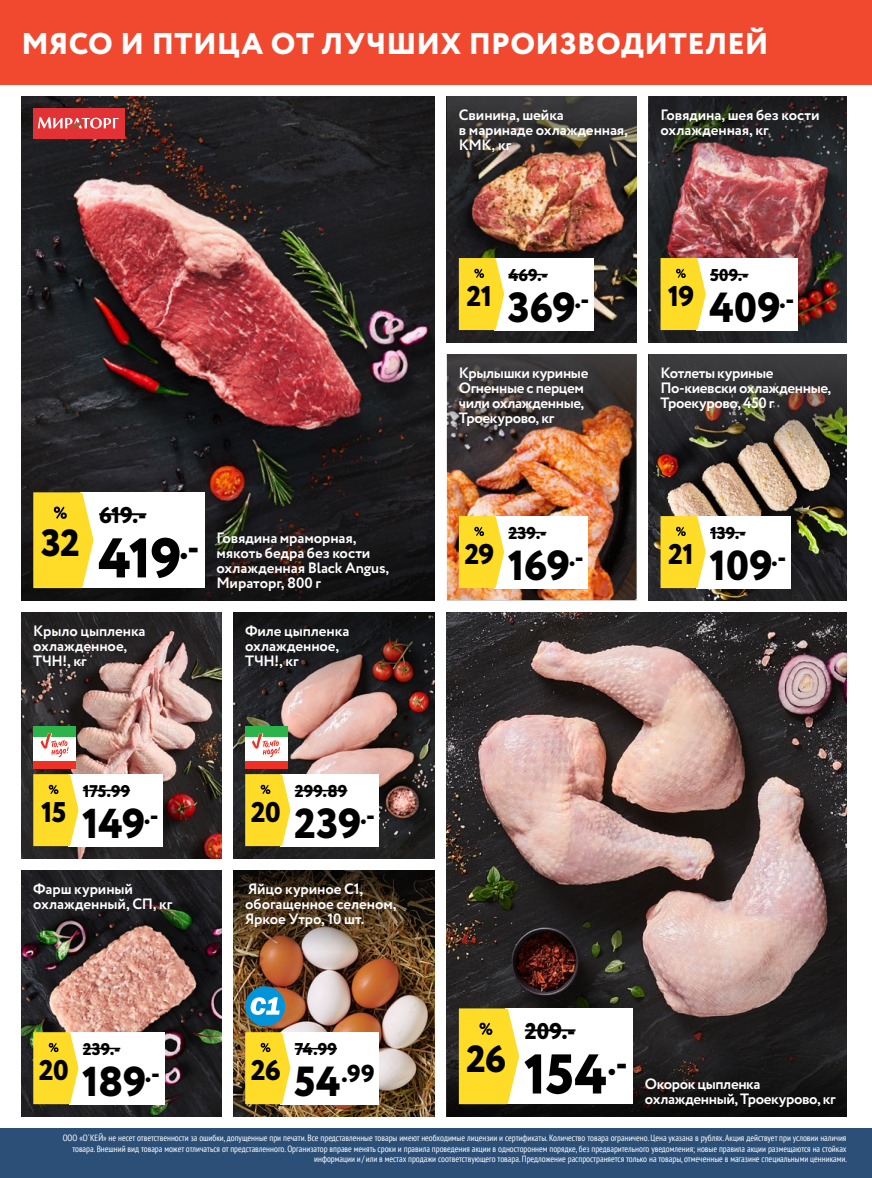
<style>
.page{position:relative;width:872px;height:1178px;background:#fff}
.page>*{position:absolute;margin:0;border:0;box-sizing:border-box;transform-origin:0 0}
.t1{font:800 55.8px "Circe";letter-spacing:-.01em;color:#000}
.t2{font:800 42px "Circe";letter-spacing:-.005em;color:#000}
.t3{font:800 41.7px "Circe";letter-spacing:-.01em;color:#000}
.t4{font:800 37.95px "Circe";color:#000}
.t5{font:800 30px "Circe";letter-spacing:.015em;color:#fff}
.t6{font:800 28.5px "Circe";letter-spacing:-.02em;color:#000}
.t7{font:800 24.45px "Circe";color:#000}
.t8{font:800 22.8px "Circe";color:#000}
.t9{font:800 17.1px "Circe";color:#000}
.t10{font:800 16.95px "Circe";color:#000}
.t11{font:700 15px/15px "Circe";letter-spacing:-.01em;color:#fff}
.t12{font:condensed 9px/10.5px "PT Sans";color:#fff;text-align:right}
.s1{font-size:42px}
</style>
<div class="page">
<img style="left:447px;top:612px;width:399px;height:420px">
<img style="left:233px;top:708px;width:202px;height:150px">
<img style="left:21px;top:96px;width:414px;height:408px">
<img style="left:648px;top:472px;width:198px;height:128px">
<img style="left:447px;top:450px;width:189px;height:150px">
<img style="left:21px;top:612px;width:200px;height:246px">
<img style="left:447px;top:176px;width:189px;height:166px">
<img style="left:648px;top:178px;width:198px;height:164px">
<img style="left:233px;top:612px;width:202px;height:96px">
<svg style="left:447px;top:1032px;width:399px;height:84px;background:#181617"></svg>
<img style="left:648px;top:354px;width:198px;height:118px">
<img style="left:447px;top:354px;width:189px;height:96px">
<img style="left:447px;top:96px;width:189px;height:80px">
<svg style="left:21px;top:504px;width:414px;height:96px;background:#1b1919"></svg>
<img style="left:648px;top:96px;width:198px;height:82px">
<img style="left:233px;top:966px;width:202px;height:150px">
<img style="left:233px;top:870px;width:202px;height:96px">
<img style="left:21px;top:870px;width:200px;height:246px">
<div style="left:0;top:1128px;width:872px;height:50px;background:#2c4f78"></div>
<div style="left:696px;top:516px;width:94px;height:72px;background:#fff"></div>
<hr style="left:710px;top:532px;width:35px;height:1px;background:#000">
<svg style="left:660px;top:516px;width:46px;height:72px;background:#f9da3b"></svg>
<div style="left:80px;top:492px;width:124px;height:96px;background:#fff"></div>
<hr style="left:99px;top:513px;width:47px;height:2px;background:#000">
<svg style="left:33px;top:492px;width:60px;height:96px;background:#f9da38"></svg>
<div style="left:494px;top:516px;width:93px;height:72px;background:#fff"></div>
<hr style="left:508px;top:532px;width:38px;height:1px;background:#000">
<svg style="left:459px;top:516px;width:45px;height:72px;background:#fbdc3a"></svg>
<div style="left:494px;top:258px;width:100px;height:72px;background:#fff"></div>
<hr style="left:508px;top:274px;width:40px;height:1px;background:#000">
<svg style="left:459px;top:258px;width:45px;height:72px;background:#fbdc39"></svg>
<div style="left:280px;top:774px;width:99px;height:72px;background:#fff"></div>
<hr style="left:295px;top:790px;width:52px;height:1px;background:#000">
<svg style="left:245px;top:774px;width:45px;height:72px;background:#fada38"></svg>
<div style="left:696px;top:258px;width:102px;height:72px;background:#fff"></div>
<hr style="left:710px;top:274px;width:38px;height:1px;background:#000">
<svg style="left:660px;top:258px;width:46px;height:72px;background:#f8da3b"></svg>
<div style="left:506px;top:1008px;width:127px;height:96px;background:#fff"></div>
<hr style="left:525px;top:1029px;width:50px;height:2px;background:#000">
<svg style="left:459px;top:1008px;width:60px;height:96px;background:#fadb3a"></svg>
<div style="left:69px;top:774px;width:94px;height:72px;background:#fff"></div>
<hr style="left:83px;top:790px;width:47px;height:1px;background:#000">
<svg style="left:33px;top:774px;width:45px;height:72px;background:#f9da38"></svg>
<div style="left:33px;top:108px;width:92px;height:30px;background:#e23235"></div>
<svg style="left:38px;top:117px;width:81px;height:12px"></svg>
<div style="left:280px;top:1032px;width:99px;height:72px;background:#fff"></div>
<hr style="left:295px;top:1048px;width:42px;height:1px;background:#000">
<svg style="left:245px;top:1032px;width:45px;height:72px;background:#fadb38"></svg>
<div style="left:245px;top:986px;width:40px;height:40px;background:#0095da;border-radius:50%"></div>
<svg style="left:250px;top:997px;width:30px;height:18px"></svg>
<div style="left:34px;top:726px;width:42px;height:42px;background:#fff"></div>
<div style="left:34px;top:726px;width:42px;height:11px;background:#2cb34a"></div>
<div style="left:34px;top:761px;width:42px;height:7px;background:#ee3124"></div>
<svg style="left:40px;top:733px;width:29px;height:24px"></svg>
<div style="left:245px;top:726px;width:42px;height:42px;background:#fff"></div>
<div style="left:245px;top:726px;width:42px;height:11px;background:#2cb34a"></div>
<div style="left:245px;top:761px;width:42px;height:7px;background:#ee3124"></div>
<svg style="left:252px;top:733px;width:28px;height:24px"></svg>
<div style="left:69px;top:1032px;width:95px;height:72px;background:#fff"></div>
<hr style="left:83px;top:1048px;width:37px;height:1px;background:#000">
<svg style="left:33px;top:1032px;width:45px;height:72px;background:#f9da38"></svg>
<div style="left:0;top:0;width:872px;height:84px;background:#f04930"></div>
<h3 class="t5" style="left:21px;top:23px;width:748px">МЯСО И ПТИЦА ОТ ЛУЧШИХ ПРОИЗВОДИТЕЛЕЙ</h3>
<h3 class="t8" style="left:99px;top:500px;width:49px">619.-</h3>
<h3 class="t4" style="left:41px;top:517px;width:40px">32</h3>
<h3 class="t11" style="left:216px;top:531px;width:174px">Говядина мраморная, мякоть бедра без кости охлажденная Black Angus,<br>Мираторг, 800 г</h3>
<h1 class="t1" style="left:98px;top:520px;width:103px">419<sup>.-</sup></h1>
<h3 class="t11" style="left:33px;top:624px;width:114px">Крыло цыпленка охлажденное,<br>ТЧН!, кг</h3>
<h3 class="t11" style="left:245px;top:624px;width:106px">Филе цыпленка охлажденное,<br>ТЧН!, кг</h3>
<h3 class="t10" style="left:83px;top:780px;width:49px">175.99</h3>
<h3 class="t9" style="left:295px;top:780px;width:54px">299.89</h3>
<h3 class="t6" style="left:41px;top:793px;width:27px">15</h3>
<h3 class="t3" style="left:82px;top:795px;width:78px">149<sup>.-</sup></h3>
<h3 class="t6" style="left:251px;top:793px;width:31px">20</h3>
<h2 class="t2" style="left:294px;top:795px;width:83px">239<sup>.-</sup></h2>
<h3 class="t11" style="left:33px;top:882px;width:141px">Фарш куриный охлажденный, СП, кг</h3>
<h3 class="t11" style="left:245px;top:882px;width:153px">Яйцо куриное С1, обогащенное селеном,<br>Яркое Утро, 10 шт.</h3>
<h3 class="t10" style="left:83px;top:1038px;width:39px">239.-</h3>
<h3 class="t9" style="left:295px;top:1038px;width:44px">74.99</h3>
<h3 class="t6" style="left:39px;top:1051px;width:31px">20</h3>
<h3 class="t3" style="left:82px;top:1053px;width:79px">189<sup>.-</sup></h3>
<h3 class="t6" style="left:251px;top:1051px;width:32px">26</h3>
<h3 class="t7" style="left:294px;top:1057px;width:82px"><span class="s1">54</span>.99</h3>
<h3 class="t11" style="left:459px;top:108px;width:171px">Свинина, шейка<br>в маринаде охлажденная,<br>КМК, кг</h3>
<h3 class="t11" style="left:660px;top:108px;width:160px">Говядина, шея без кости охлажденная, кг</h3>
<h3 class="t9" style="left:508px;top:264px;width:41px">469.-</h3>
<h3 class="t9" style="left:710px;top:264px;width:40px">509.-</h3>
<h3 class="t6" style="left:466px;top:277px;width:27px">21</h3>
<h2 class="t2" style="left:508px;top:279px;width:83px">369<sup>.-</sup></h2>
<h3 class="t6" style="left:668px;top:277px;width:28px">19</h3>
<h2 class="t2" style="left:709px;top:279px;width:86px">409<sup>.-</sup></h2>
<h3 class="t11" style="left:459px;top:366px;width:131px">Крылышки куриные<br>Огненные с перцем чили охлажденные,<br>Троекурово, кг</h3>
<h3 class="t11" style="left:660px;top:366px;width:172px">Котлеты куриные<br>По-киевски охлажденные,<br>Троекурово, 450 г</h3>
<h3 class="t9" style="left:508px;top:522px;width:39px">239.-</h3>
<h3 class="t9" style="left:710px;top:522px;width:37px">139.-</h3>
<h3 class="t6" style="left:464px;top:535px;width:32px">29</h3>
<h2 class="t2" style="left:508px;top:537px;width:78px">169<sup>.-</sup></h2>
<h3 class="t6" style="left:668px;top:535px;width:27px">21</h3>
<h2 class="t2" style="left:709px;top:537px;width:78px">109<sup>.-</sup></h2>
<h3 class="t4" style="left:466px;top:1033px;width:41px">26</h3>
<h3 class="t8" style="left:525px;top:1016px;width:52px">209.-</h3>
<h1 class="t1" style="left:524px;top:1036px;width:105px">154<sup>.-</sup></h1>
<h3 class="t11" style="left:645px;top:1077px;width:192px">Окорок цыпленка охлажденный, Троекурово, кг</h3>
<p class="t12" style="left:63px;top:1132px;width:786px">ООО «О´КЕЙ» не несет ответственности за ошибки, допущенные при печати. Все представленные товары имеют необходимые лицензии и сертификаты. Количество товара ограничено. Цена указана в рублях. Акция действует при условии наличия товара. Внешний вид товара может отличаться от представленного. Организатор вправе менять сроки и правила проведения акции в одностороннем порядке, без предварительного уведомления; новые правила акции размещаются на стойках информации и / или в местах продажи соответствующего товара. Предложение распространяется только на товары, отмеченные в магазине специальными ценниками.</p>
</div>
